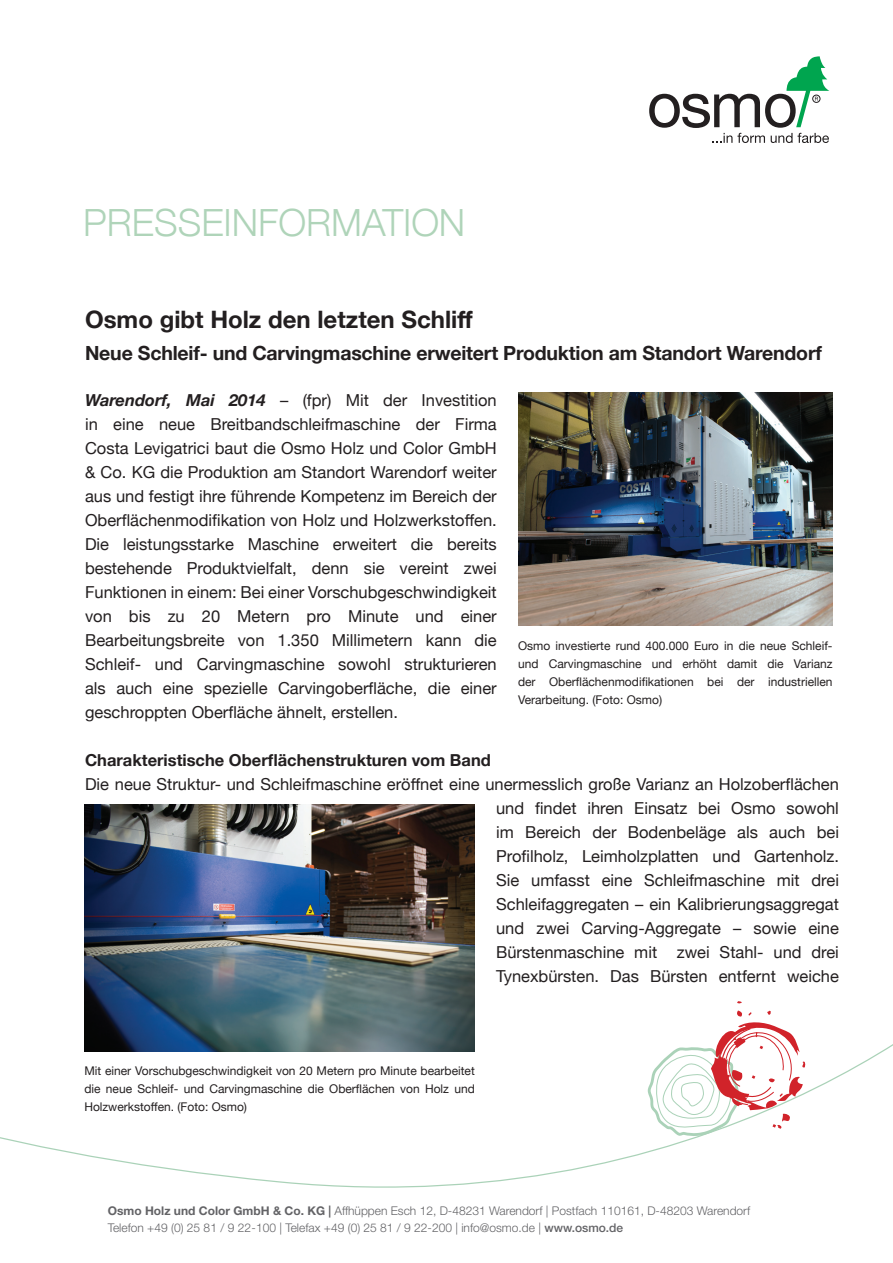
<style>
.page{position:relative;width:893px;height:1263px;background:#fff}
.page>*{position:absolute;margin:0;border:0;box-sizing:border-box;transform-origin:0 0}
.t1{font:300 37.5px "Helvetica Neue";color:#afd4b9}
.t2{font:300 37.5px "Helvetica Neue";letter-spacing:.05em;color:#aad2b8}
.t3{font:700 24px "Helvetica Neue";color:#231f20}
.t4{font:700 19.5px "Helvetica Neue";letter-spacing:-.01em;color:#231f20}
.t5{font:16.5px/24px "Helvetica Neue";color:#231f20;text-align:justify}
.t6{font:700 16.5px "Helvetica Neue";color:#231f20}
.t7{font:12px/18px "Helvetica Neue";color:#231f20;text-align:justify}
.t8{font:300 12px/16.5px "Helvetica Neue";color:#636366}
.s1{font-weight:700;font-style:italic}
.s2{font-weight:700}
.s3{font-weight:500}
</style>
<div class="page">
<svg style="left:649px;top:56px;width:180px;height:87px"></svg>
<svg style="left:0;top:1044px;width:893px;height:144px"></svg>
<svg style="left:737px;top:1001px;width:5px;height:3px"></svg>
<svg style="left:646px;top:1010px;width:160px;height:128px"></svg>
<img style="left:518px;top:392px;width:314px;height:233px">
<img style="left:84px;top:804px;width:391px;height:247px">
<h1 class="t2" style="left:108px;top:198px;width:415px">Presseinformation</h1>
<h1 class="t1" style="left:83px;top:192px;width:383px">PRESSEINFORMATION</h1>
<h2 class="t3" style="left:85px;top:301px;width:389px">Osmo gibt Holz den letzten Schliff</h2>
<p class="t4" style="left:85px;top:338px;width:738px">Neue Schleif- und Carvingmaschine erweitert Produktion am Standort Warendorf</p>
<p class="t5" style="left:85px;top:389px;width:413px"><span class="s1">Warendorf, Mai 2014</span> – (fpr) Mit der Investition in eine neue Breitbandschleifmaschine der Firma Costa Levigatrici baut die Osmo Holz und Color GmbH &amp; Co. KG die Produktion am Standort Warendorf weiter aus und festigt ihre führende Kompetenz im Bereich der Oberflächenmodifikation von Holz und Holzwerkstoffen.<br>Die leistungsstarke Maschine erweitert die bereits bestehende Produktvielfalt, denn sie vereint zwei Funktionen in einem: Bei einer Vorschubgeschwindigkeit von bis zu 20 Metern pro Minute und einer Bearbeitungsbreite von 1.350 Millimetern kann die Schleif- und Carvingmaschine sowohl strukturieren als auch eine spezielle Carvingoberfläche, die einer geschroppten Oberfläche ähnelt, erstellen.</p>
<p class="t6" style="left:85px;top:747px;width:407px">Charakteristische Oberflächenstrukturen vom Band</p>
<p class="t5" style="left:496px;top:773px;width:344px;text-indent:-411px">Die neue Struktur- und Schleifmaschine eröffnet eine unermesslich große Varianz an Holzoberflächen und findet ihren Einsatz bei Osmo sowohl im Bereich der Bodenbeläge als auch bei Profilholz, Leimholzplatten und Gartenholz.<br>Sie umfasst eine Schleifmaschine mit drei Schleifaggregaten – ein Kalibrierungsaggregat und zwei Carving-Aggregate – sowie eine Bürstenmaschine mit zwei Stahl- und drei Tynexbürsten. Das Bürsten entfernt weiche</p>
<p class="t7" style="left:518px;top:637px;width:316px">Osmo investierte rund 400.000 Euro in die neue Schleif&shy;und Carvingmaschine und erhöht damit die Varianz der Oberflächenmodifikationen bei der industriellen Verarbeitung. (Foto: Osmo)</p>
<p class="t7" style="left:84px;top:1063px;width:392px">Mit einer Vorschubgeschwindigkeit von 20 Metern pro Minute bearbeitet die neue Schleif- und Carvingmaschine die Oberflächen von Holz und Holzwerkstoffen. (Foto: Osmo)</p>
<p class="t8" style="left:108px;top:1202px;width:644px"><span class="s2">Osmo Holz und Color GmbH &amp; Co. KG |</span> affhüppen esch 12, D-48231 Warendorf | Postfach 110161, D-48203 Warendorf telefon +49 (0) 25 81 / 9 22-100 | telefax +49 (0) 25 81 / 9 22-200 | info@osmo.de | <span class="s3">www.osmo.de</span></p>
</div>
